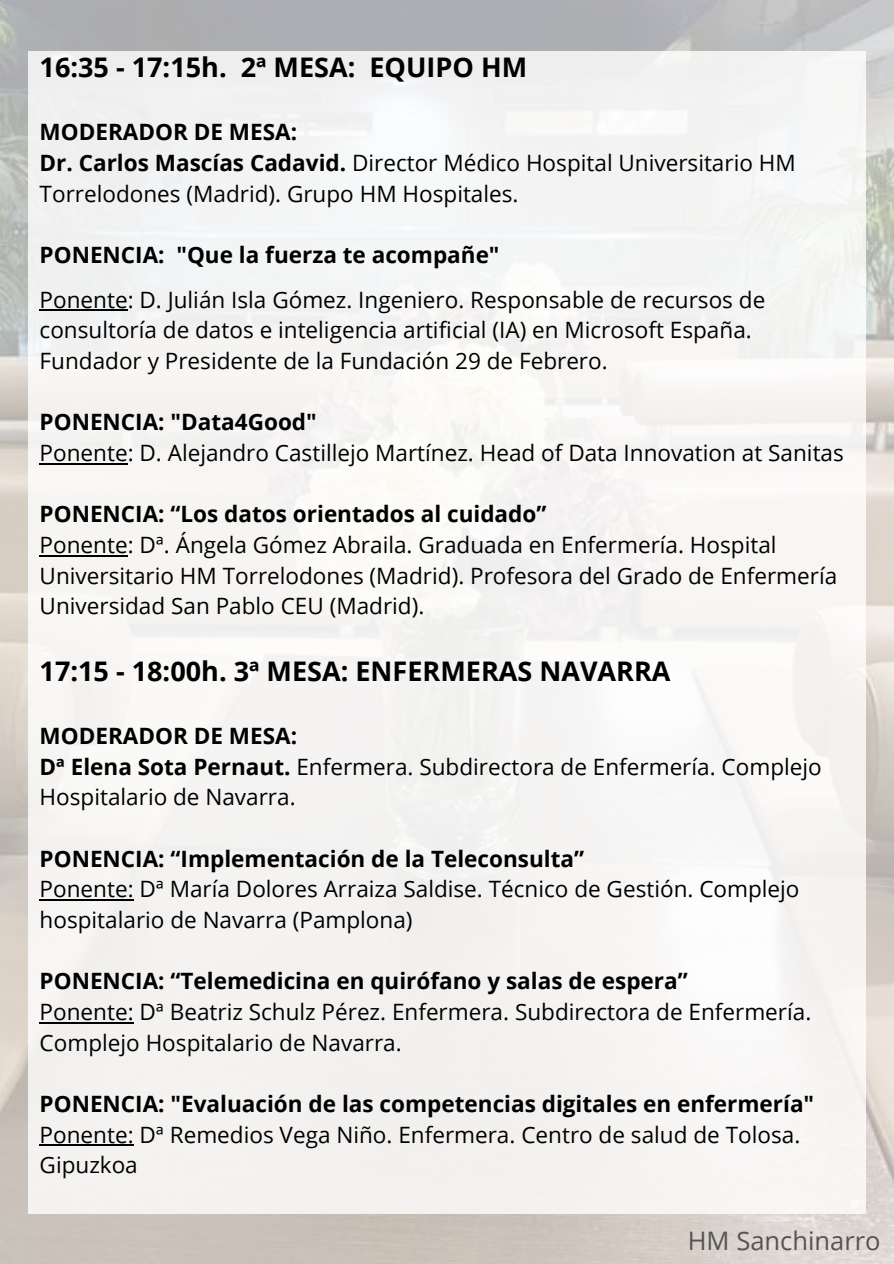
<style>
.page{position:relative;width:894px;height:1264px;background:#fff}
.page>*{position:absolute;margin:0;border:0;box-sizing:border-box;transform-origin:0 0}
.t1{font:700 27px "Open Sans";color:#000}
.t2{font:25.5px "Open Sans";color:#545454}
.t3{font:22.5px/30.6px "Open Sans";color:#000}
.t4{font:700 22.5px "Open Sans";color:#000}
.s1{font-weight:700}
</style>
<div class="page">
<img style="left:0;top:0;width:893px;height:1263px">
<div style="left:29px;top:51px;width:836px;height:1162px;background:#f5f4f3"></div>
<hr style="left:40px;top:309px;width:88px;height:2px;background:#000">
<hr style="left:40px;top:463px;width:88px;height:1px;background:#000">
<hr style="left:40px;top:555px;width:88px;height:1px;background:#000">
<hr style="left:40px;top:899px;width:94px;height:1px;background:#000">
<hr style="left:40px;top:1021px;width:94px;height:2px;background:#000">
<hr style="left:40px;top:1144px;width:94px;height:2px;background:#000">
<p class="t1" style="left:40px;top:48px;width:489px">16:35 - 17:15h. 2ª MESA: EQUIPO HM</p>
<p class="t3" style="left:40px;top:116px;width:757px"><span class="s1">MODERADOR DE MESA:<br>Dr. Carlos Mascías Cadavid.</span> Director Médico Hospital Universitario HM<br>Torrelodones (Madrid). Grupo HM Hospitales.</p>
<p class="t4" style="left:40px;top:239px;width:461px">PONENCIA: "Que la fuerza te acompañe"</p>
<p class="t3" style="left:40px;top:284px;width:727px">Ponente: D. Julián Isla Gómez. Ingeniero. Responsable de recursos de consultoría de datos e inteligencia artificial (IA) en Microsoft España.<br>Fundador y Presidente de la Fundación 29 de Febrero.</p>
<p class="t4" style="left:40px;top:406px;width:278px">PONENCIA: "Data4Good"</p>
<p class="t3" style="left:40px;top:437px;width:805px">Ponente: D. Alejandro Castillejo Martínez. Head of Data Innovation at Sanitas</p>
<p class="t4" style="left:40px;top:498px;width:508px">PONENCIA: “Los datos orientados al cuidado”</p>
<p class="t3" style="left:40px;top:529px;width:799px">Ponente: Dª. Ángela Gómez Abraila. Graduada en Enfermería. Hospital<br>Universitario HM Torrelodones (Madrid). Profesora del Grado de Enfermería<br>Universidad San Pablo CEU (Madrid).</p>
<p class="t1" style="left:40px;top:652px;width:632px">17:15 - 18:00h. 3ª MESA: ENFERMERAS NAVARRA</p>
<p class="t3" style="left:40px;top:720px;width:783px"><span class="s1">MODERADOR DE MESA:<br>Dª Elena Sota Pernaut.</span> Enfermera. Subdirectora de Enfermería. Complejo<br>Hospitalario de Navarra.</p>
<p class="t4" style="left:40px;top:842px;width:546px">PONENCIA: “Implementación de la Teleconsulta”</p>
<p class="t3" style="left:40px;top:873px;width:761px">Ponente: Dª María Dolores Arraiza Saldise. Técnico de Gestión. Complejo hospitalario de Navarra (Pamplona)</p>
<p class="t4" style="left:40px;top:965px;width:649px">PONENCIA: “Telemedicina en quirófano y salas de espera”</p>
<p class="t3" style="left:40px;top:996px;width:773px">Ponente: Dª Beatriz Schulz Pérez. Enfermera. Subdirectora de Enfermería.<br>Complejo Hospitalario de Navarra.</p>
<p class="t4" style="left:40px;top:1087px;width:776px">PONENCIA: "Evaluación de las competencias digitales en enfermería"</p>
<p class="t3" style="left:40px;top:1118px;width:762px">Ponente: Dª Remedios Vega Niño. Enfermera. Centro de salud de Tolosa.<br>Gipuzkoa</p>
<p class="t2" style="left:687px;top:1223px;width:194px">HM Sanchinarro</p>
</div>
